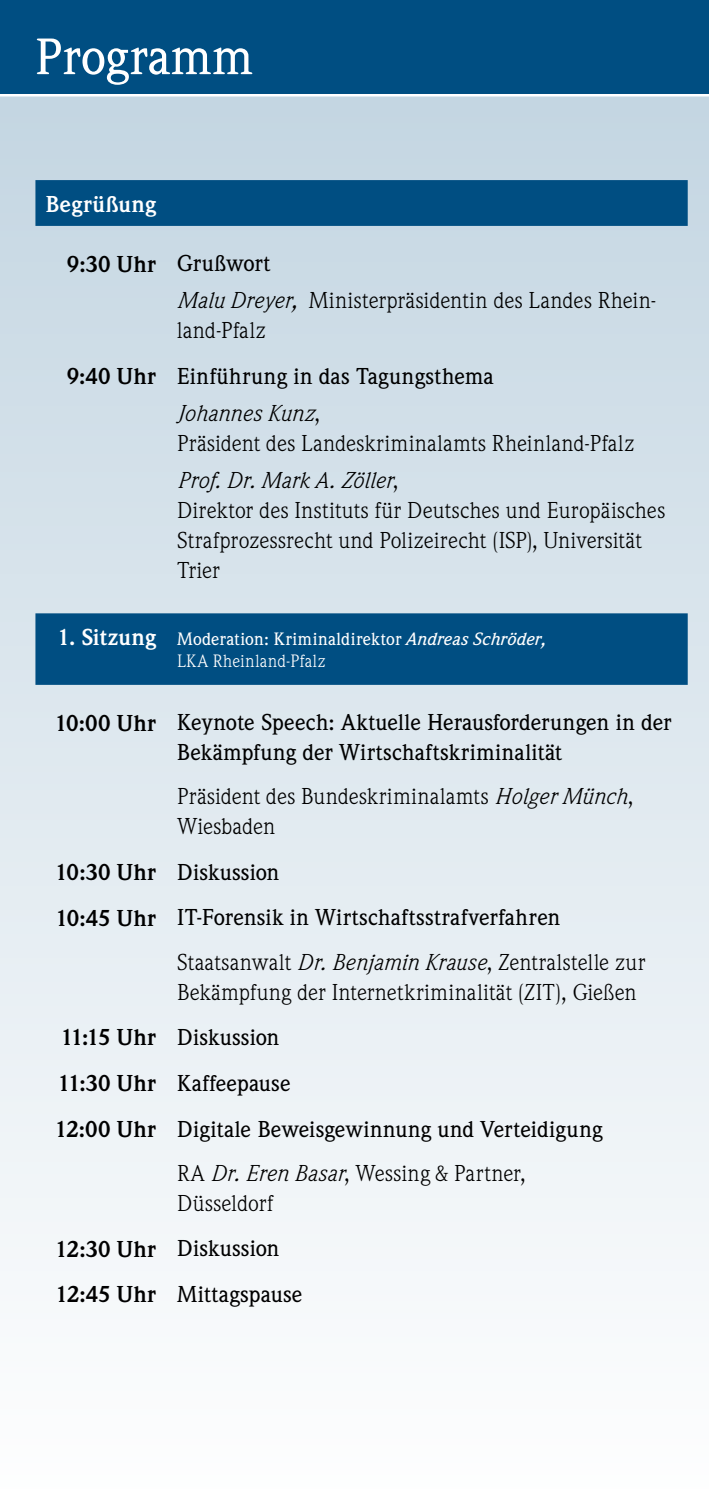
<style>
.page{position:relative;width:709px;height:1489px;background:#fff}
.page>*{position:absolute;margin:0;border:0;box-sizing:border-box;transform-origin:0 0}
.t1{font:500 50px "Weidemann LT";letter-spacing:.005em;color:#fff}
.t2{font:22.5px/30px "Weidemann LT";letter-spacing:.01em;color:#000}
.t3{font:500 22.5px/45.5px "Weidemann LT";letter-spacing:.005em;color:#000}
.t4{font:700 22.5px "Weidemann LT";letter-spacing:.025em;color:#fff}
.t5{font:500 17.5px/22.5px "Weidemann LT";letter-spacing:.02em;color:#fff}
.s1{font-weight:700}
.s2{font-weight:500}
.s3{font-style:italic}
.s4{font-weight:400}
.s5{font-weight:700;font-size:22.5px}
</style>
<div class="page">
<div style="left:0;top:0;width:709px;height:1488px;background:linear-gradient(to bottom,#c0d3e0,#fdfefe)"></div>
<div style="left:0;top:0;width:709px;height:95px;background:#004e82"></div>
<hr style="left:0;top:94px;width:709px;height:2px;background:#fff">
<svg style="left:35px;top:180px;width:652px;height:505px;background:#a0bdd0"></svg>
<h1 class="t1" style="left:35px;top:27px;width:219px">Programm</h1>
<p class="t4" style="left:46px;top:191px;width:111px">Begrüßung</p>
<p class="t2" style="left:177px;top:245px;width:480px;line-height:37px;text-indent:-110px"><span class="s1">9:30 Uhr</span> <span class="s2">Grußwort<br></span><span class="s3">Malu Dreyer,</span> Ministerpräsidentin des Landes Rhein-</p>
<p class="t3" style="left:67px;top:308px;width:428px;text-indent:110px"><span class="s4">land-Pfalz<br></span><span class="s1">9:40 Uhr</span> Einführung in das Tagungsthema</p>
<p class="t2" style="left:177px;top:398px;width:458px"><span class="s3">Johannes Kunz</span>,<br>Präsident des Landeskriminalamts Rheinland-Pfalz</p>
<p class="t2" style="left:177px;top:465px;width:489px"><span class="s3">Prof. Dr. Mark A. Zöller</span>,<br>Direktor des Instituts für Deutsches und Europäisches Strafprozessrecht und Polizeirecht (ISP), Universität Trier</p>
<p class="t5" style="left:177px;top:627px;width:371px;text-indent:-120px"><span class="s5">1. Sitzung</span> Moderation: Kriminaldirektor <span class="s3">Andreas Schröder,<br></span><span class="s4">LKA Rheinland-Pfalz</span></p>
<p class="t3" style="left:55px;top:707px;width:618px;line-height:30px;text-align:center"><span class="s1">10:00 Uhr</span> Keynote Speech: Aktuelle Herausforderungen in der<br>Bekämpfung der Wirtschaftskriminalität</p>
<p class="t2" style="left:177px;top:781px;width:457px">Präsident des Bundeskriminalamts <span class="s3">Holger Münch</span>,<br>Wiesbaden</p>
<p class="t3" style="left:55px;top:849px;width:226px"><span class="s1">10:30 Uhr</span> Diskussion</p>
<p class="t3" style="left:55px;top:894px;width:506px"><span class="s1">10:45 Uhr</span> IT-Forensik in Wirtschaftsstrafverfahren</p>
<p class="t2" style="left:177px;top:946px;width:470px">Staatsanwalt <span class="s3">Dr. Benjamin Krause</span>, Zentralstelle zur</p>
<p class="t2" style="left:177px;top:976px;width:461px">Bekämpfung der Internetkriminalität (ZIT), Gießen</p>
<p class="t3" style="left:61px;top:1014px;width:220px"><span class="s1">11:15 Uhr</span> Diskussion</p>
<p class="t3" style="left:58px;top:1060px;width:234px"><span class="s1">11:30 Uhr</span> Kaffeepause</p>
<p class="t3" style="left:55px;top:1105px;width:549px"><span class="s1">12:00 Uhr</span> Digitale Beweisgewinnung und Verteidigung</p>
<p class="t2" style="left:177px;top:1157px;width:350px">RA <span class="s3">Dr. Eren Basar</span>, Wessing &amp; Partner,</p>
<p class="t3" style="left:55px;top:1180px;width:249px;text-indent:122px"><span class="s4">Düsseldorf<br></span><span class="s1">12:30 Uhr</span> Diskussion<br><span class="s1">12:45 Uhr</span> Mittagspause</p>
</div>
